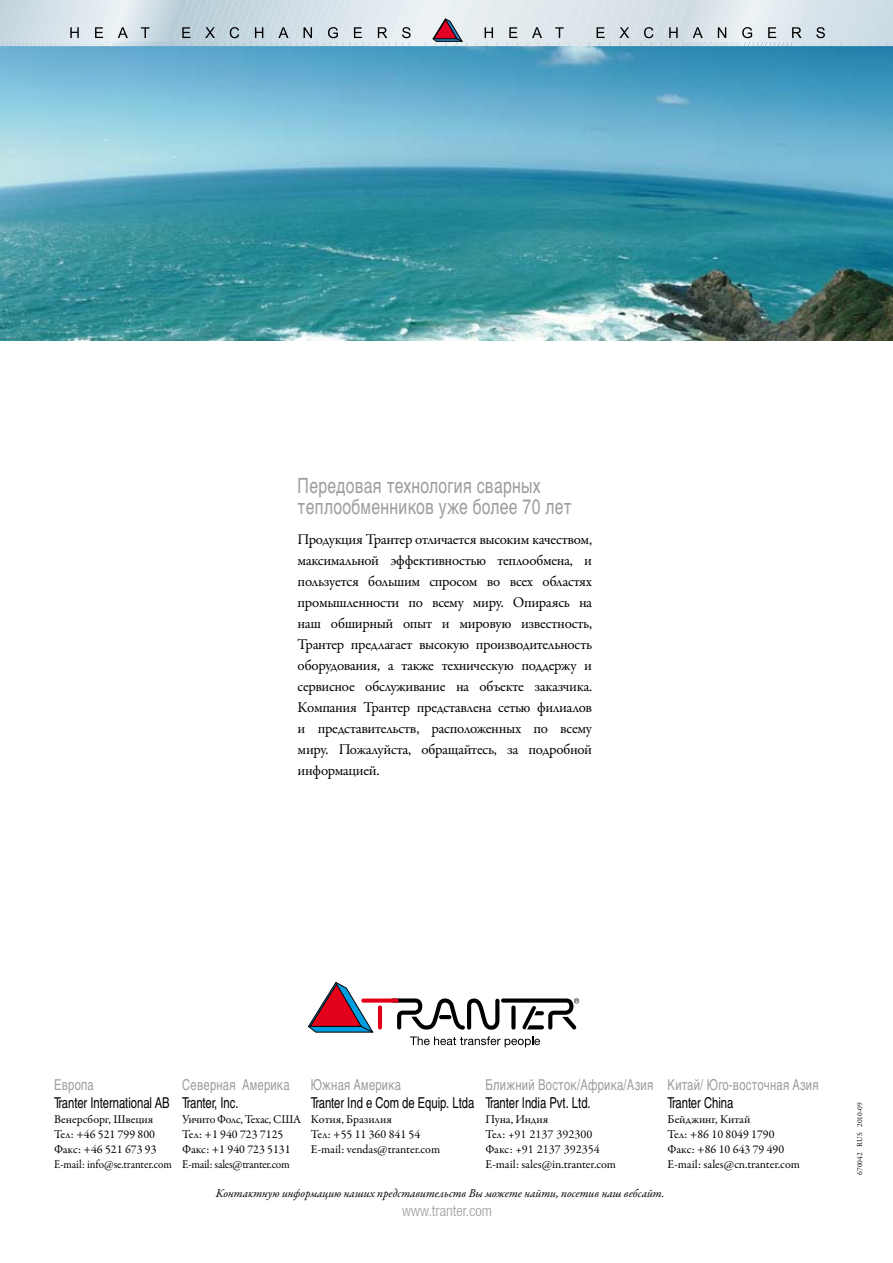
<style>
.page{position:relative;width:893px;height:1263px;background:#fff}
.page>*{position:absolute;margin:0;border:0;box-sizing:border-box;transform-origin:0 0}
.t1{font:21px/21px "Helvetica Cyr Upright";letter-spacing:.02em;color:#9c9d9f;scale:.75 1}
.t2{font:15px/21px "Garamond Premr Pro";letter-spacing:-.02em;color:#000;text-align:justify}
.t3{font:15px "Helvetica Cyr Upright";color:#000;scale:.75 1}
.t4{font:15px "Helvetica Cyr Upright";letter-spacing:.02em;color:#9c9d9f;scale:.75 1}
.t5{font:300 condensed 15px "Helvetica Neue LT Std";color:#9c9d9f}
.t6{font:12px/15px "Garamond Premr Pro";letter-spacing:-.005em;color:#000}
.t7{font:italic 12px "Garamond Premr Pro";color:#000}
.t8{font:12px/15px "Adobe Garamond Pro";color:#000}
.t9{font:7.5px "Adobe Garamond Pro";color:#000}
.s1{font-family:"Garamond Premr Pro"}
</style>
<div class="page">
<img style="left:0;top:46px;width:893px;height:294px">
<svg style="left:0;top:0;width:893px;height:46px;background:#d1dbe1"></svg>
<svg style="left:410px;top:1036px;width:130px;height:11px"></svg>
<hr style="left:378px;top:1005px;width:4px;height:24px;background:#e2001a;border-radius:2px">
<div style="left:361px;top:998px;width:38px;height:5px;background:#e2001a;border-radius:2px"></div>
<svg style="left:308px;top:982px;width:65px;height:50px"></svg>
<svg style="left:391px;top:998px;width:188px;height:32px"></svg>
<h1 class="t1" style="left:298px;top:475px;width:367px">Передовая технология сварных теплообменников уже более 70 лет</h1>
<p class="t2" style="left:298px;top:529px;width:296px">Продукция Трантер отличается высоким качеством, максимальной эффективностью теплообмена, и пользуется большим спросом во всех областях промышленности по всему миру. Опираясь на наш обширный опыт и мировую известность, Трантер предлагает высокую производительность оборудования, а также техническую поддержу и сервисное обслуживание на объекте заказчика.<br>Компания Трантер представлена сетью филиалов и представительств, расположенных по всему миру. Пожалуйста, обращайтесь, за подробной информацией.</p>
<p class="t4" style="left:54px;top:1076px;width:55px">Е вропа</p>
<p class="t3" style="left:54px;top:1094px;width:156px">Tranter International AB</p>
<p class="t6" style="left:54px;top:1112px;width:119px">Венерсборг, Швеция<br>Тел: +46 521 799 800<br>Факс: +46 521 673 93<br>E-mail: info@se.tranter.com</p>
<p class="t4" style="left:182px;top:1076px;width:145px">Северная Америка</p>
<p class="t3" style="left:182px;top:1094px;width:77px">Tranter, Inc.</p>
<p class="t6" style="left:182px;top:1112px;width:121px">Уичито Фолс, Техас, США<br>Тел: +1 940 723 7125<br>Факс: +1 940 723 5131<br>E-mail: sales@tranter.com</p>
<p class="t4" style="left:311px;top:1076px;width:122px">Южная Америка</p>
<p class="t3" style="left:311px;top:1094px;width:220px">Tranter Ind e Com de Equip. Ltda</p>
<p class="t6" style="left:311px;top:1112px;width:131px">Котия, Бразилия<br>Тел: +55 11 360 841 54<br>E-mail: vendas@tranter.com</p>
<p class="t4" style="left:485px;top:1076px;width:225px">Ближний Восток/Африка/Азия</p>
<p class="t3" style="left:485px;top:1094px;width:142px">Tranter India Pvt. Ltd.</p>
<p class="t6" style="left:485px;top:1112px;width:64px">Пуна, Индия</p>
<p class="t8" style="left:485px;top:1127px;width:116px"><span class="s1">Тел:</span> +91 2137 392300<br><span class="s1">Факс:</span> +91 2137 392354</p>
<p class="t6" style="left:485px;top:1157px;width:132px">E-mail: sales@in.tranter.com</p>
<p class="t4" style="left:668px;top:1076px;width:203px">Китай/ Юго-восточная Азия</p>
<p class="t3" style="left:668px;top:1094px;width:89px">Tranter China</p>
<p class="t6" style="left:668px;top:1112px;width:134px">Бейджинг, Китай<br>Тел: +86 10 8049 1790<br>Факс: +86 10 643 79 490<br>E-mail: sales@cn.tranter.com</p>
<p class="t7" style="left:216px;top:1185px;width:450px">Контактную информацию наших представительств Вы можете найти, посетив наш вебсайт.</p>
<p class="t5" style="left:402px;top:1202px;width:91px">www.tranter.com</p>
<p class="t9" style="left:855px;top:1175px;width:74px;rotate:-90deg">670042 RUS 2010-09</p>
</div>
